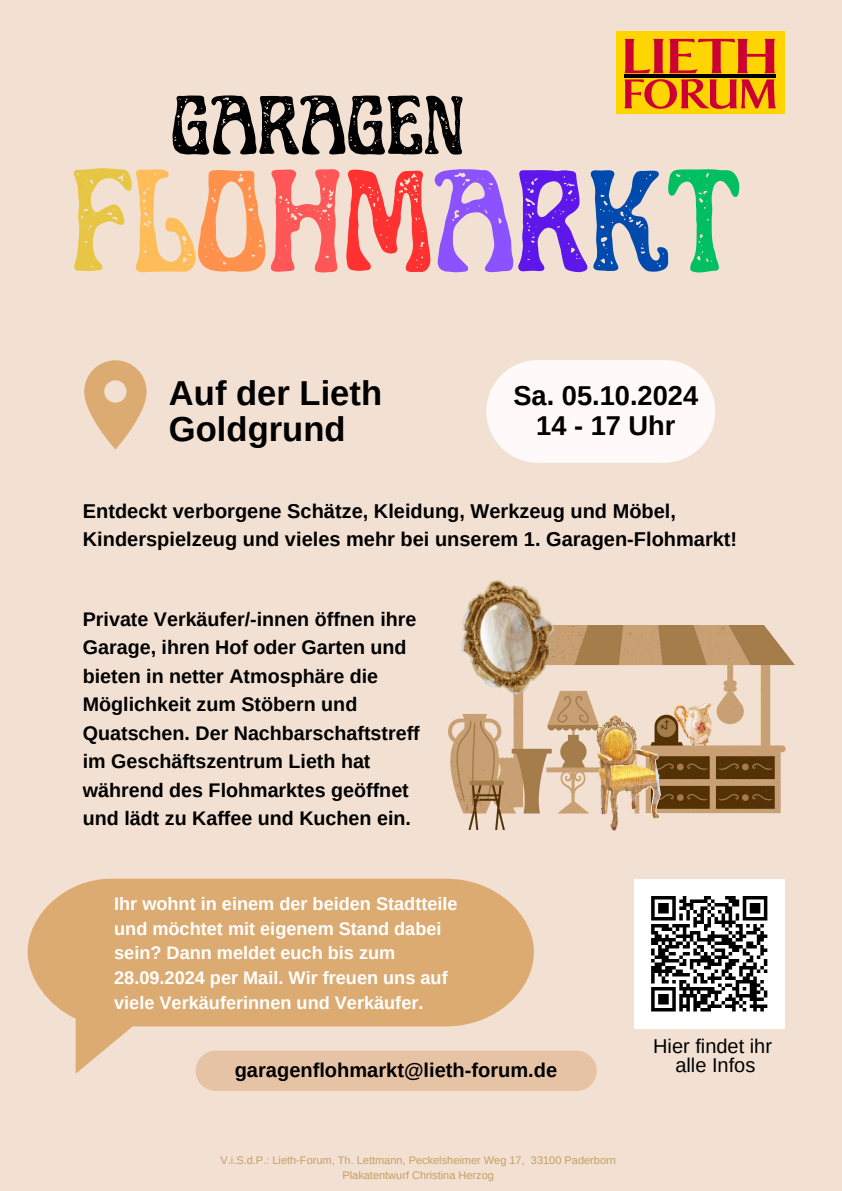
<style>
.page{position:relative;width:842px;height:1191px;background:#fff}
.page>*{position:absolute;margin:0;border:0;box-sizing:border-box;transform-origin:0 0}
.t1{font:146.8px "Art Nuvo Letterpress";color:#e6c644}
.t2{font:84.2px "Art Nuvo Letterpress";color:#000}
.t3{font:700 34.6px/35.2px "Arimo";color:#000}
.t4{font:700 27.3px/30px "Arimo";color:#000;text-align:center}
.t5{font:700 20.1px "Arimo";color:#000}
.t6{font:700 20px/27.8px "Arimo";color:#000}
.t7{font:20px/19.5px "Arimo";color:#000;text-align:center}
.t8{font:700 19.7px/28.5px "Arimo";color:#000}
.t9{font:700 18.1px/24.8px "Arimo";color:#fff}
.t10{font:11px "Arimo";color:#c39f62}
.s1{color:#ffbd59}
.s2{color:#ff914d}
.s3{color:#ff5757}
.s4{color:#ff3131}
.s5{color:#8c52ff}
.s6{color:#5e17eb}
.s7{color:#004aad}
.s8{color:#00bf63}
</style>
<div class="page">
<div style="left:0;top:0;width:842px;height:1190px;background:#f2e1d2"></div>
<svg style="left:84px;top:360px;width:62px;height:89px"></svg>
<svg style="left:28px;top:878px;width:506px;height:148px;background:#ddaf78"></svg>
<svg style="left:486px;top:360px;width:229px;height:102px;background:#fdf6f6"></svg>
<div style="left:196px;top:1050px;width:401px;height:40px;background:#e6c3a5;border-radius:20px"></div>
<img style="left:449px;top:625px;width:345px;height:204px">
<img style="left:449px;top:580px;width:117px;height:123px">
<img style="left:674px;top:703px;width:37px;height:41px">
<img style="left:596px;top:715px;width:64px;height:115px">
<div style="left:616px;top:32px;width:168px;height:82px;background:#ffd500"></div>
<svg style="left:624px;top:39px;width:151px;height:34px"></svg>
<hr style="left:624px;top:75px;width:152px;height:3px;background:#000">
<svg style="left:624px;top:79px;width:152px;height:30px"></svg>
<img style="left:635px;top:879px;width:149px;height:149px">
<p class="t2" style="left:171px;top:91px;width:295px">GARAGEN</p>
<p class="t1" style="left:71px;top:161px;width:670px">F<span class="s1">L</span><span class="s2">O</span><span class="s3">H</span><span class="s4">M</span><span class="s5">A</span><span class="s6">R</span><span class="s7">K</span><span class="s8">T</span></p>
<p class="t3" style="left:169px;top:375px;width:215px">Auf der Lieth<br>Goldgrund</p>
<p class="t4" style="left:513px;top:381px;width:186px">Sa. 05.10.2024<br>14 - 17 Uhr</p>
<p class="t6" style="left:83px;top:497px;width:656px">Entdeckt verborgene Schätze, Kleidung, Werkzeug und Möbel,<br>Kinderspielzeug und vieles mehr bei unserem 1. Garagen-Flohmarkt!</p>
<p class="t8" style="left:83px;top:604px;width:338px">Private Verkäufer/-innen öffnen ihre Garage, ihren Hof oder Garten und bieten in netter Atmosphäre die Möglichkeit zum Stöbern und Quatschen. Der Nachbarschaftstreff im Geschäftszentrum Lieth hat während des Flohmarktes geöffnet und lädt zu Kaffee und Kuchen ein.</p>
<h5 class="t9" style="left:114px;top:891px;width:345px">Ihr wohnt in einem der beiden Stadtteile und möchtet mit eigenem Stand dabei sein? Dann meldet euch bis zum 28.09.2024 per Mail. Wir freuen uns auf viele Verkäuferinnen und Verkäufer.</h5>
<h2 class="t5" style="left:235px;top:1058px;width:324px">garagenflohmarkt@lieth-forum.de</h2>
<h5 class="t10" style="left:221px;top:1154px;width:306px">V.i.S.d.P.: Lieth-Forum, Th. Lettmann, Peckelsheimer Weg 17,</h5>
<p class="t10" style="left:531px;top:1154px;width:86px">33100 Paderborn</p>
<p class="t10" style="left:342px;top:1169px;width:153px">Plakatentwurf Christina Herzog</p>
<h6 class="t7" style="left:653px;top:1035px;width:120px">Hier findet ihr alle Infos</h6>
</div>
